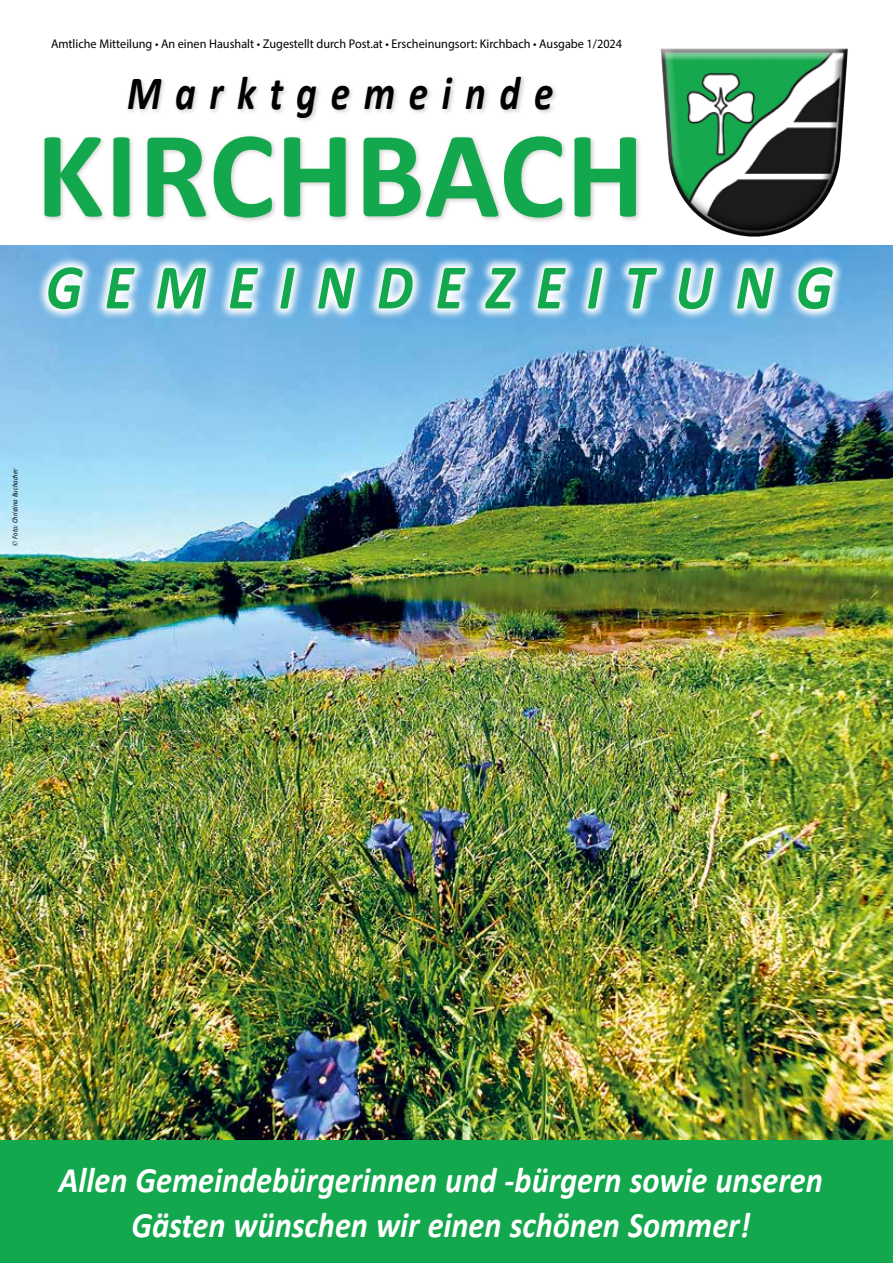
<style>
.page{position:relative;width:893px;height:1263px;background:#fff}
.page>*{position:absolute;margin:0;border:0;box-sizing:border-box;transform-origin:0 0}
.t1{font:700 124.5px "Calibri";letter-spacing:.005em;color:#13a84d}
.t2{font:italic 700 64.05px "Calibri";letter-spacing:.39em;color:#13a84d;scale:.9 1}
.t3{font:italic 700 48px "Calibri";letter-spacing:.35em;color:#000;scale:.82 1}
.t4{font:italic 700 36px/45px "Calibri";color:#fff;text-align:center;scale:.9 1}
.t5{font:12.75px "Myriad Pro";color:#000;scale:.96 1}
.t6{font:italic 7.5px "Calibri";color:#000;scale:.9 1}
.s1{font-family:"Times"}
</style>
<div class="page">
<div style="left:656px;top:45px;width:195px;height:152px;background:#fff;opacity:.75"></div>
<div style="left:669px;top:48px;width:182px;height:193px;background:#000;opacity:.75"></div>
<div style="left:125px;top:73px;width:434px;height:51px;background:#000;opacity:.2"></div>
<div style="left:41px;top:133px;width:601px;height:91px;background:#000;opacity:.2"></div>
<img style="left:0;top:246px;width:893px;height:895px">
<div style="left:0;top:1141px;width:893px;height:122px;background:#13a84d"></div>
<svg style="left:36px;top:255px;width:808px;height:66px"></svg>
<p class="t5" style="left:51px;top:36px;width:596px">Amtliche Mitteilung • An einen Haushalt • Zugestellt durch Post.at • Erscheinungsort: Kirchbach • Ausgabe 1/2024</p>
<h3 class="t3" style="left:127px;top:64px;width:521px">Marktgemeinde</h3>
<h1 class="t1" style="left:36px;top:98px;width:610px">KIRCHBACH</h1>
<h2 class="t2" style="left:46px;top:247px;width:876px">GEMEINDEZEITUNG</h2>
<p class="t6" style="left:10px;top:546px;width:87px;rotate:-90deg"><span class="s1">©</span> Foto: Christina Buchacher</p>
<h3 class="t4" style="left:59px;top:1155px;width:850px">Allen Gemeindebürgerinnen und -bürgern sowie unseren<br>Gästen wünschen wir einen schönen Sommer!</h3>
</div>
